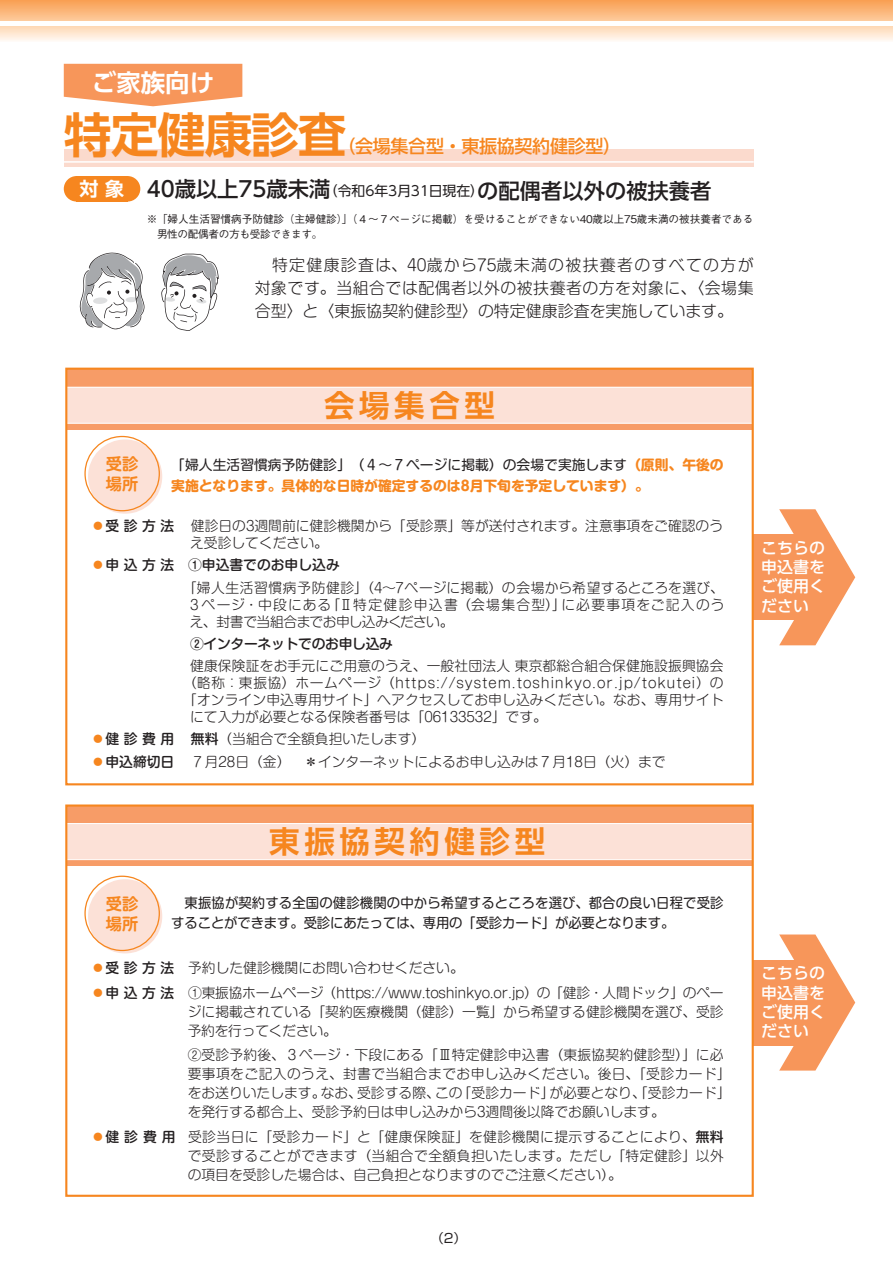
<style>
.page{position:relative;width:893px;height:1263px;background:#fff}
.page>*{position:absolute;margin:0;border:0;box-sizing:border-box;transform-origin:0 0}
.t1{font:700 47.85px "UD Shin Go Pro De";letter-spacing:-.02em;color:#f6861f}
.t2{font:700 30.45px "UD Shin Go Pro De";letter-spacing:.15em;color:#f6861f}
.t3{font:700 24.45px "UD Shin Go Pro De";color:#fff}
.t4{font:500 21.3px "UD Shin Go Pro";color:#231f20}
.t5{font:700 19.2px "UD Shin Go Pro De";color:#fff}
.t6{font:500 18px "UD Shin Go Pro";letter-spacing:-.02em;color:#f6861f}
.t7{font:700 16.35px/20.1px "Shin M Go Pro De";color:#f6861f}
.t8{font:300 15.9px/23.4px "Shin M Go Pro";color:#231f20;text-align:justify}
.t9{font:500 15.9px/19.2px "UD Shin Go Pro";color:#fff;text-align:justify}
.t10{font:300 13.8px/19px "Shin M Go Pro";color:#231f20}
.t11{font:300 13.8px/19px "Shin M Go Pro";letter-spacing:.03em;color:#231f20}
.t12{font:300 13.8px/24.5px "Shin M Go Pro";letter-spacing:-.02em;color:#231f20}
.t13{font:13.8px/20.1px "Shin M Go Pro";letter-spacing:.01em;color:#231f20}
.t14{font:700 13.8px/21.1px "Shin M Go Pro";color:#f6861f}
.t15{font:300 13.8px "Shin M Go Pro";letter-spacing:.07em;color:#231f20}
.t16{font:500 13.8px "Shin M Go Pro";color:#231f20}
.t17{font:300 13.8px "Shin M Go Pro";letter-spacing:.1em;color:#231f20}
.t18{font:500 13.8px "Shin M Go Pro";letter-spacing:-.02em;color:#231f20}
.t19{font:300 13.8px "Shin M Go Pro";letter-spacing:.045em;color:#231f20}
.t20{font:13.8px "UD Shin Go Pro";color:#231f20}
.t21{font:300 13.8px "Shin M Go Pro";letter-spacing:.09em;color:#231f20}
.t22{font:12.75px "Shin Go Pro";color:#231f20}
.t23{font:500 10.65px/14.9px "Gothic BBB Pro";letter-spacing:-.005em;color:#231f20}
.s1{font-weight:400;color:#231f20}
.s2{font-weight:500;color:#f6861f}
.s3{font-weight:500}
.s4{color:#f6861f}
</style>
<div class="page">
<svg style="left:0;top:0;width:893px;height:41px;background:#fcca9d"></svg>
<div style="left:0;top:21px;width:893px;height:5px;background:#fff"></div>
<div style="left:754px;top:535px;width:68px;height:85px;background:#f7965a"></div>
<svg style="left:779px;top:509px;width:76px;height:136px"></svg>
<div style="left:754px;top:960px;width:68px;height:85px;background:#f7965a"></div>
<svg style="left:779px;top:934px;width:76px;height:136px"></svg>
<div style="left:66px;top:381px;width:687px;height:49px;background:#fce1d7"></div>
<div style="left:66px;top:423px;width:687px;height:7px;background:#f79c67"></div>
<div style="left:66px;top:369px;width:687px;height:18px;background:#f79c67"></div>
<hr style="left:66px;top:387px;width:687px;height:1px;background:#fff">
<hr style="left:66px;top:423px;width:687px;height:1px;background:#fff">
<div style="left:66px;top:817px;width:687px;height:49px;background:#fce1d7"></div>
<div style="left:66px;top:860px;width:687px;height:6px;background:#f79c67"></div>
<div style="left:66px;top:805px;width:687px;height:18px;background:#f79c67"></div>
<hr style="left:66px;top:823px;width:687px;height:1px;background:#fff">
<hr style="left:66px;top:859px;width:687px;height:1px;background:#fff">
<div style="left:65px;top:804px;width:689px;height:393px;border:2px solid #f6861f"></div>
<div style="left:65px;top:368px;width:689px;height:417px;border:2px solid #f6861f"></div>
<div style="left:88px;top:879px;width:74px;height:74px;background:#fce1d7;border-radius:50%"></div>
<div style="left:84px;top:875px;width:76px;height:76px;border:1px solid #f6861f;border-radius:50%"></div>
<div style="left:88px;top:439px;width:74px;height:75px;background:#fce1d7;border-radius:50%"></div>
<div style="left:84px;top:436px;width:76px;height:75px;border:1px solid #f6861f;border-radius:50%"></div>
<div style="left:64px;top:150px;width:690px;height:17px;background:#fbdacd"></div>
<hr style="left:64px;top:161px;width:690px;height:2px;background:#fff">
<svg style="left:64px;top:64px;width:178px;height:42px;background:#f7a16b"></svg>
<div style="left:77px;top:176px;width:51px;height:26px;background:#f6861f"></div>
<div style="left:115px;top:176px;width:25px;height:26px;background:#f6861f;border-radius:50%"></div>
<div style="left:64px;top:176px;width:25px;height:26px;background:#f6861f;border-radius:50%"></div>
<svg style="left:161px;top:254px;width:58px;height:77px"></svg>
<svg style="left:79px;top:252px;width:66px;height:78px"></svg>
<h3 class="t3" style="left:92px;top:63px;width:124px">ご家族向け</h3>
<h1 class="t1" style="left:64px;top:96px;width:284px">特定健康診査</h1>
<h3 class="t6" style="left:337px;top:131px;width:285px">（会場集合型・東振協契約健診型(</h3>
<h3 class="t5" style="left:80px;top:173px;width:46px">対象</h3>
<h3 class="t4" style="left:147px;top:171px;width:185px">40歳以上75歳未満</h3>
<p class="t23" style="left:157px;top:210px;width:598px;text-indent:-10px">※ 「婦人生活習慣病予防健診（主婦健診）」（４～７ページに掲載）を受けることができない40歳以上75歳未満の被扶養者である男性の配偶者の方も受診できます。</p>
<h3 class="t4" style="left:477px;top:174px;width:236px">の配偶者以外の被扶養者</h3>
<p class="t20" style="left:324px;top:180px;width:162px">（令和6年3月31日現在）</p>
<p class="t8" style="left:255px;top:251px;width:500px">　特定健康診査は、40歳から75歳未満の被扶養者のすべての方が対象です。当組合では配偶者以外の被扶養者の方を対象に、〈会場集合型〉と〈東振協契約健診型〉の特定健康診査を実施しています。</p>
<p class="t7" style="left:106px;top:452px;width:34px">受診場所</p>
<h2 class="t2" style="left:324px;top:381px;width:172px">会場集合型</h2>
<p class="t14" style="left:171px;top:452px;width:554px"><span class="s1">「婦人生活習慣病予防健診」（４～７ページに掲載）の会場で実施します</span>（原則、午後の実施となります。具体的な日時が確定するのは8月下旬を予定しています(。</p>
<p class="t10" style="left:190px;top:516px;width:534px;line-height:17px;text-indent:-99px"><span class="s2">●</span><span class="s3">受診方法</span>　健診日の3週間前に健診機関から「受診票」等が送付されます。注意事項をご確認のうえ受診してください。</p>
<p class="t16" style="left:188px;top:554px;width:153px">①申込書でのお申し込み</p>
<p class="t16" style="left:91px;top:554px;width:85px"><span class="s4">●</span>申込方法</p>
<p class="t10" style="left:405px;top:576px;width:321px">ページに掲載）の会場から希望するところを選び、</p>
<p class="t19" style="left:183px;top:576px;width:193px">「婦人生活習慣病予防健診」（</p>
<p class="t10" style="left:371px;top:576px;width:15px">４</p>
<p class="t10" style="left:393px;top:576px;width:15px">７</p>
<p class="t10" style="left:382px;top:576px;width:15px">～</p>
<p class="t12" style="left:187px;top:594px;width:268px;line-height:17px">３ページ・中段にある<br>え、封書で当組合までお申し込みください。</p>
<p class="t18" style="left:190px;top:632px;width:204px">②インターネットでのお申し込み</p>
<p class="t10" style="left:190px;top:655px;width:535px">健康保険証をお手元にご用意のうえ、一般社団法人東京都総合組合保健施設振興協会</p>
<p class="t15" style="left:183px;top:672px;width:542px">（略称：東振協）ホームページ（https://system.toshinkyo.or.jp/tokutei）の</p>
<p class="t10" style="left:183px;top:689px;width:542px">「オンライン申込専用サイト」へアクセスしてお申し込みください。なお、専用サイト</p>
<p class="t10" style="left:190px;top:706px;width:358px">にて入力が必要となる保険者番号は「06133532」です。</p>
<p class="t10" style="left:191px;top:728px;width:236px"><span class="s3">無料</span>（当組合で全額負担いたします(</p>
<p class="t17" style="left:327px;top:593px;width:240px">「Ⅱ特定健診申込書（会場集合型）」</p>
<p class="t21" style="left:561px;top:593px;width:164px">に必要事項をご記入のう</p>
<p class="t16" style="left:91px;top:728px;width:85px"><span class="s4">●</span>健診費用</p>
<p class="t10" style="left:91px;top:750px;width:576px"><span class="s2">●</span><span class="s3">申込締切日</span>　７月28日（金）　＊インターネットによるお申し込みは７月18日（火）まで</p>
<p class="t7" style="left:106px;top:891px;width:34px">受診場所</p>
<h2 class="t2" style="left:269px;top:817px;width:277px">東振協契約健診型</h2>
<p class="t13" style="left:171px;top:890px;width:554px">　東振協が契約する全国の健診機関の中から希望するところを選び、都合の良い日程で受診することができます。受診にあたっては、専用の「受診カード」が必要となります。</p>
<p class="t12" style="left:188px;top:954px;width:537px;text-indent:-97px"><span class="s2">●</span><span class="s3">受診方法</span>　予約した健診機関にお問い合わせください。<br>①東振協ホームページ（https://www.toshinkyo.or j p. ）の「健診・人間ドック」のペー</p>
<p class="t16" style="left:91px;top:981px;width:85px"><span class="s4">●</span>申込方法</p>
<p class="t10" style="left:188px;top:1000px;width:537px">ジに掲載されている「契約医療機関（健診）一覧」から希望する健診機関を選び、受診予約を行ってください。</p>
<p class="t10" style="left:91px;top:1044px;width:634px">　　　　　　　②受診予約後、３ページ・下段にある「Ⅲ特定健診申込書（東振協契約健診型）」に必</p>
<p class="t11" style="left:188px;top:1063px;width:544px">要事項をご記入のうえ、封書で当組合までお申し込みください。後日、「受診カード「</p>
<p class="t10" style="left:549px;top:1082px;width:183px">が必要となり、「受診カード「</p>
<p class="t10" style="left:458px;top:1082px;width:98px">「受診カード」</p>
<p class="t10" style="left:357px;top:1082px;width:84px">受診する際、</p>
<p class="t10" style="left:188px;top:1082px;width:479px">をお送りいたします。<br>を発行する都合上、受診予約日は申し込みから3週間後以降でお願いします。</p>
<p class="t11" style="left:188px;top:1125px;width:537px">受診当日に「受診カード」と「健康保険証」を健診機関に提示することにより、<span class="s3">無料</span></p>
<p class="t10" style="left:321px;top:1082px;width:43px">なお、</p>
<p class="t10" style="left:435px;top:1082px;width:29px">この</p>
<p class="t16" style="left:91px;top:1125px;width:86px"><span class="s4">●</span>健診費用</p>
<p class="t11" style="left:188px;top:1144px;width:538px">で受診することができます（当組合で全額負担いたします。ただし「特定健診」以外の項目を受診した場合は、自己負担となりますのでご注意ください。(</p>
<p class="t22" style="left:431px;top:1228px;width:37px">)2(</p>
<p class="t9" style="left:761px;top:538px;width:65px">こちらの申込書をご使用ください</p>
<p class="t9" style="left:761px;top:963px;width:65px">こちらの申込書をご使用ください</p>
</div>
